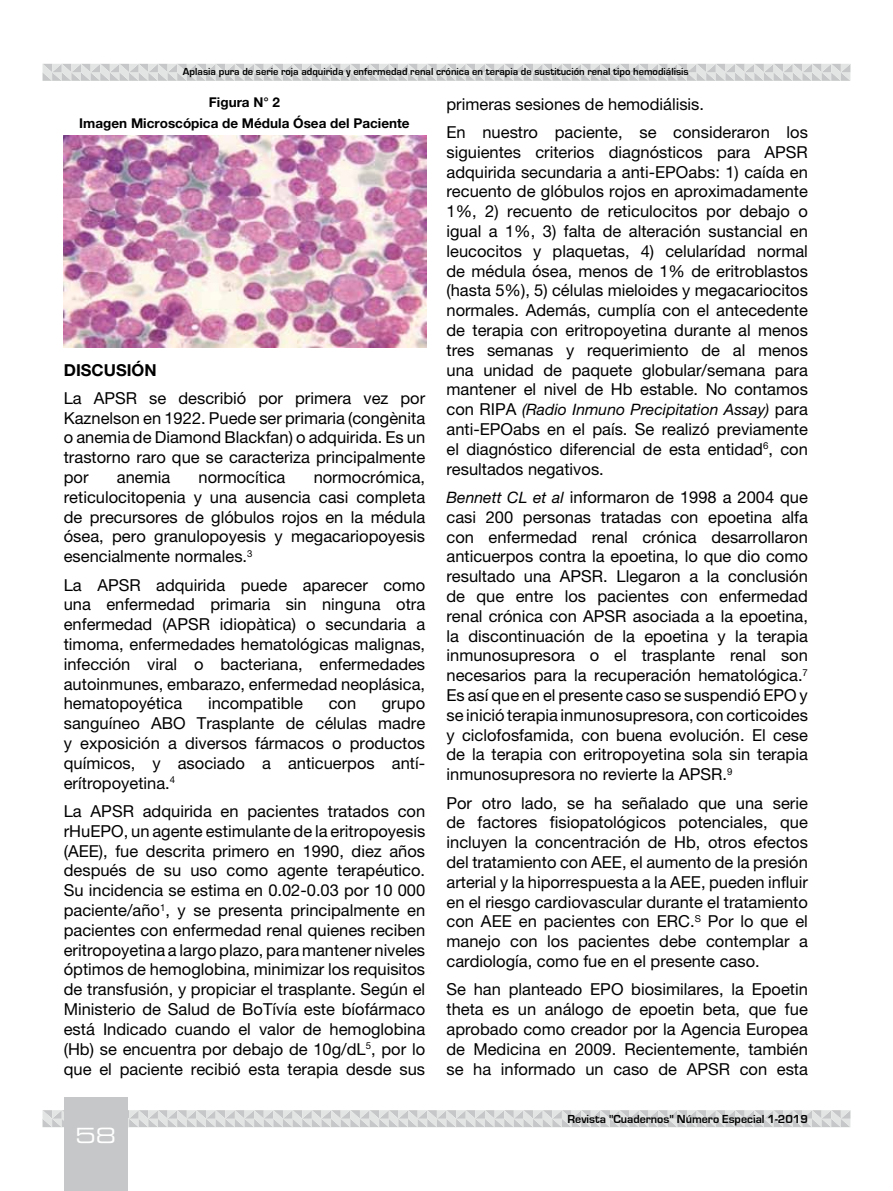
<style>
.page{position:relative;width:893px;height:1191px;background:#fff}
.page>*{position:absolute;margin:0;border:0;box-sizing:border-box;transform-origin:0 0}
.t1{font:21px "Eurostile LT Std Ex 2";color:#fff}
.t2{font:16.5px/19.8px "Helvetica Neue LT Std";color:#000;text-align:justify}
.t3{font:700 16.5px "Helvetica Neue LT Std";color:#000}
.t4{font:italic 15.75px "Helvetica Neue LT Std";color:#000}
.t5{font:700 13.5px/20.4px "Helvetica Neue LT Std";color:#000;text-align:center}
.t6{font:700 12px "Eurostile";color:#000}
.t7{font:700 10.5px "Eurostile";color:#000}
.s1{font-style:normal;font-size:16.5px}
.s2{font-style:italic;font-size:15.75px}
</style>
<div class="page">
<svg style="left:43px;top:64px;width:807px;height:17px;background:#d6d7d8"></svg>
<svg style="left:43px;top:1110px;width:807px;height:17px;background:#d7d7d8"></svg>
<div style="left:64px;top:1097px;width:64px;height:94px;background:#c6c7c8"></div>
<img style="left:64px;top:135px;width:363px;height:212px">
<p class="t7" style="left:183px;top:66px;width:507px">Aplasia pura de serie roja adquirida y enfermedad renal crónica en terapia de sustitución renal tipo hemodiálisis</p>
<p class="t5" style="left:79px;top:92px;width:332px">Figura N° 2<br>Imagen Microscópica de Médula Ósea del Paciente</p>
<p class="t2" style="left:446px;top:89px;width:363px;line-height:28.3px">primeras sesiones de hemodiálisis.<br>En nuestro paciente, se consideraron los</p>
<p class="t2" style="left:446px;top:142px;width:363px">siguientes criterios diagnósticos para APSR adquirida secundaria a anti-EPOabs: 1) caída en recuento de glóbulos rojos en aproximadamente 1%, 2) recuento de reticulocitos por debajo o igual a 1%, 3) falta de alteración sustancial en leucocitos y plaquetas, 4) celularídad normal de médula ósea, menos de 1% de eritroblastos (hasta 5%), 5) células mieloides y megacariocitos normales. Además, cumplía con el antecedente de terapia con eritropoyetina durante al menos tres semanas y requerimiento de al menos una unidad de paquete globular/semana para mantener el nivel de Hb estable. No contamos</p>
<p class="t4" style="left:446px;top:400px;width:363px"><span class="s1">con RIPA</span> (Radio Inmuno Precipitation Assay) <span class="s1">para</span></p>
<p class="t2" style="left:446px;top:419px;width:363px">anti-EPOabs en el país. Se realizó previamente el diagnóstico diferencial de esta entidad<sup>6</sup>, con resultados negativos.</p>
<p class="t2" style="left:446px;top:487px;width:363px"><span class="s2">Bennett CL et al</span> informaron de 1998 a 2004 que casi 200 personas tratadas con epoetina alfa con enfermedad renal crónica desarrollaron anticuerpos contra la epoetina, lo que dio como resultado una APSR. Llegaron a la conclusión de que entre los pacientes con enfermedad renal crónica con APSR asociada a la epoetina, la discontinuación de la epoetina y la terapia inmunosupresora o el trasplante renal son necesarios para la recuperación hematológica.<sup>7<br></sup>Es así que en el presente caso se suspendió EPO y se inició terapia inmunosupresora, con corticoides y ciclofosfamida, con buena evolución. El cese de la terapia con eritropoyetina sola sin terapia inmunosupresora no revierte la APSR.<sup>9</sup></p>
<p class="t2" style="left:446px;top:792px;width:363px">Por otro lado, se ha señalado que una serie de factores fisiopatológicos potenciales, que incluyen la concentración de Hb, otros efectos del tratamiento con AEE, el aumento de la presión arterial y la hiporrespuesta a la AEE, pueden influir en el riesgo cardiovascular durante el tratamiento con AEE en pacientes con ERC.<sup>S</sup> Por lo que el manejo con los pacientes debe contemplar a cardiología, como fue en el presente caso.</p>
<p class="t2" style="left:446px;top:979px;width:363px">Se han planteado EPO biosimilares, la Epoetin theta es un análogo de epoetin beta, que fue aprobado como creador por la Agencia Europea de Medicina en 2009. Recientemente, también se ha informado un caso de APSR con esta</p>
<p class="t3" style="left:64px;top:359px;width:94px">DISCUSIÓN</p>
<p class="t2" style="left:64px;top:388px;width:363px">La APSR se describió por primera vez por Kaznelson en 1922. Puede ser primaria (congènita o anemia de Diamond Blackfan) o adquirida. Es un trastorno raro que se caracteriza principalmente por</p>
<p class="t2" style="left:64px;top:467px;width:363px;text-indent:250px">normocrómica, reticulocitopenia y una ausencia casi completa de precursores de glóbulos rojos en la médula ósea, pero granulopoyesis y megacariopoyesis esencialmente normales.<sup>3</sup></p>
<p class="t2" style="left:64px;top:574px;width:363px">La APSR adquirida puede aparecer como una enfermedad primaria sin ninguna otra enfermedad (APSR idiopàtica) o secundaria a timoma, enfermedades hematológicas malignas, infección viral o bacteriana, enfermedades autoinmunes, embarazo, enfermedad neoplásica, hematopoyética</p>
<p class="t2" style="left:117px;top:467px;width:55px">anemia</p>
<p class="t2" style="left:199px;top:467px;width:88px">normocítica</p>
<p class="t2" style="left:208px;top:693px;width:97px">incompatible</p>
<p class="t2" style="left:329px;top:693px;width:29px">con</p>
<p class="t2" style="left:64px;top:693px;width:363px;text-indent:318px">grupo sanguíneo ABO Trasplante de células madre y exposición a diversos fármacos o productos químicos, y asociado a anticuerpos antí&shy;erítropoyetina.<sup>4</sup></p>
<p class="t2" style="left:64px;top:801px;width:363px">La APSR adquirida en pacientes tratados con rHuEPO, un agente estimulante de la eritropoyesis (AEE), fue descrita primero en 1990, diez años después de su uso como agente terapéutico.<br>Su incidencia se estima en 0.02-0.03 por 10 000 paciente/año<sup>1</sup>, y se presenta principalmente en pacientes con enfermedad renal quienes reciben eritropoyetina a largo plazo, para mantener niveles óptimos de hemoglobina, minimizar los requisitos de transfusión, y propiciar el trasplante. Según el Ministerio de Salud de BoTívía este bíofármaco está Indicado cuando el valor de hemoglobina (Hb) se encuentra por debajo de 10g/dL<sup>5</sup>, por lo que el paciente recibió esta terapia desde sus</p>
<p class="t1" style="left:75px;top:1121px;width:42px">58</p>
<p class="t6" style="left:567px;top:1112px;width:242px">Revista "Cuadernos" Número Especial 1-2019</p>
</div>
